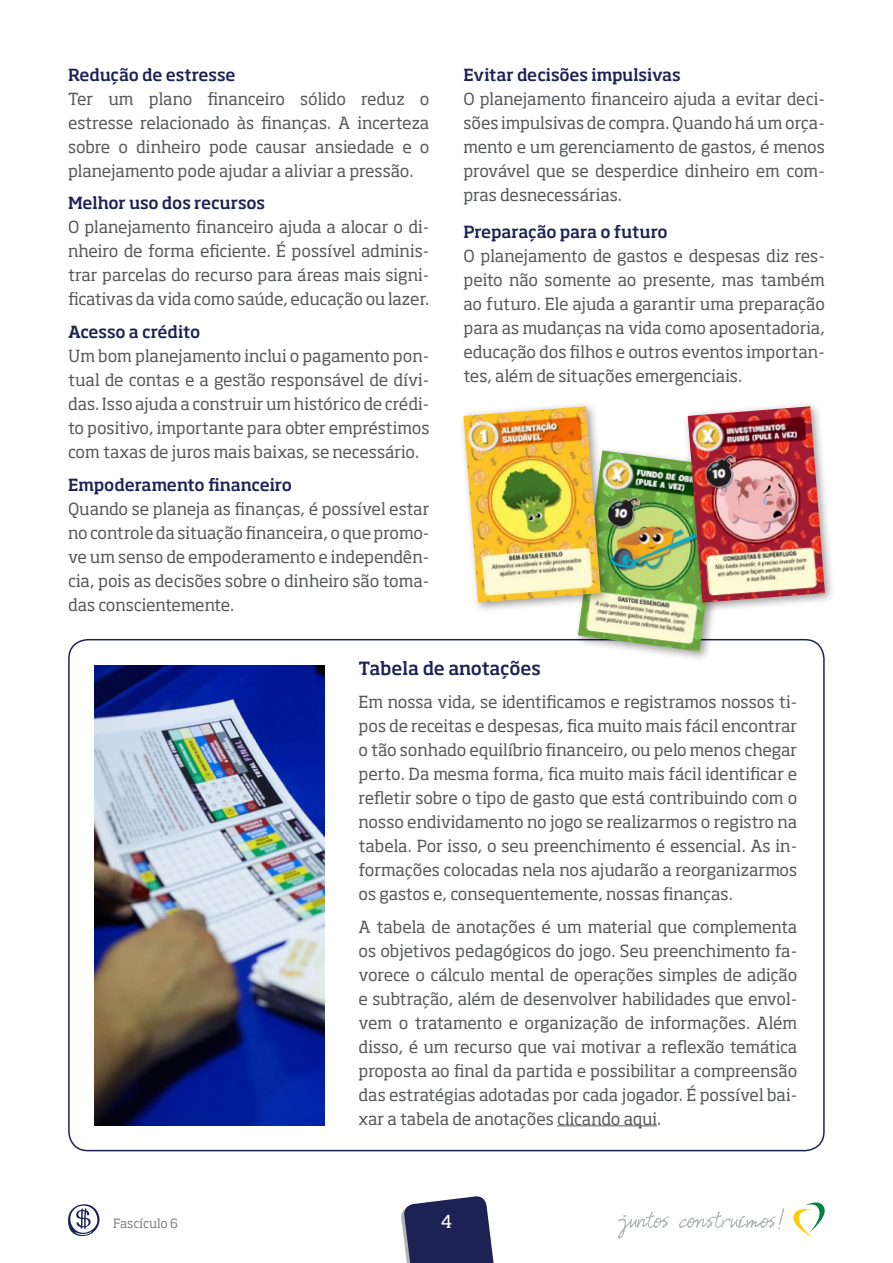
<style>
.page{position:relative;width:893px;height:1263px;background:#fff}
.page>*{position:absolute;margin:0;border:0;box-sizing:border-box;transform-origin:0 0}
.t1{font:500 18px "Soho Std";letter-spacing:-.01em;color:#1d2254}
.t2{font:17.7px "Soho Std";color:#fff}
.t3{font:16.5px/24px "Soho Std";letter-spacing:-.01em;color:#58595b;text-align:justify}
.t4{font:500 16.5px "Soho Std";letter-spacing:-.01em;color:#1d2254}
.t5{font:12.6px "Soho Std";letter-spacing:-.01em;color:#808285}
</style>
<div class="page">
<svg style="left:401px;top:1196px;width:93px;height:67px;background:#40446e"></svg>
<svg style="left:793px;top:1202px;width:32px;height:35px"></svg>
<svg style="left:618px;top:1208px;width:166px;height:30px"></svg>
<svg style="left:68px;top:1204px;width:32px;height:32px"></svg>
<img style="left:95px;top:665px;width:229px;height:460px">
<hr style="left:557px;top:1125px;width:100px;height:1px;background:#58595b">
<div style="left:573px;top:445px;width:162px;height:217px;background:#000;opacity:.4"></div>
<img style="left:578px;top:450px;width:146px;height:201px">
<div style="left:459px;top:401px;width:153px;height:213px;background:#000;opacity:.4"></div>
<img style="left:463px;top:406px;width:138px;height:197px">
<div style="left:683px;top:401px;width:153px;height:213px;background:#000;opacity:.4"></div>
<img style="left:688px;top:406px;width:137px;height:197px">
<p class="t4" style="left:68px;top:64px;width:169px">Redução de estresse</p>
<p class="t3" style="left:68px;top:87px;width:363px">Ter um plano financeiro sólido reduz o estresse relacionado às finanças. A incerteza sobre o dinheiro pode causar ansiedade e o planejamento pode ajudar a aliviar a pressão.</p>
<p class="t4" style="left:68px;top:193px;width:199px">Melhor uso dos recursos</p>
<p class="t3" style="left:68px;top:215px;width:363px">O planejamento financeiro ajuda a alocar o di&shy;nheiro de forma eficiente. É possível adminis&shy;trar parcelas do recurso para áreas mais signi&shy;ficativas da vida como saúde, educação ou lazer.</p>
<p class="t4" style="left:68px;top:321px;width:134px">Acesso a crédito</p>
<p class="t3" style="left:68px;top:344px;width:363px">Um bom planejamento inclui o pagamento pon&shy;tual de contas e a gestão responsável de dívi&shy;das. Isso ajuda a construir um histórico de crédi&shy;to positivo, importante para obter empréstimos com taxas de juros mais baixas, se necessário.</p>
<p class="t4" style="left:68px;top:474px;width:225px">Empoderamento financeiro</p>
<p class="t3" style="left:68px;top:496px;width:363px">Quando se planeja as finanças, é possível estar no controle da situação financeira, o que promo&shy;ve um senso de empoderamento e independên&shy;cia, pois as decisões sobre o dinheiro são toma&shy;das conscientemente.</p>
<p class="t4" style="left:463px;top:64px;width:219px">Evitar decisões impulsivas</p>
<p class="t3" style="left:463px;top:87px;width:363px">O planejamento financeiro ajuda a evitar deci&shy;sões impulsivas de compra. Quando há um orça&shy;mento e um gerenciamento de gastos, é menos provável que se desperdice dinheiro em com&shy;pras desnecessárias.</p>
<p class="t4" style="left:463px;top:221px;width:206px">Preparação para o futuro</p>
<p class="t3" style="left:463px;top:244px;width:363px">O planejamento de gastos e despesas diz res&shy;peito não somente ao presente, mas também ao futuro. Ele ajuda a garantir uma preparação para as mudanças na vida como aposentadoria, educação dos filhos e outros eventos importan&shy;tes, além de situações emergenciais.</p>
<p class="t1" style="left:359px;top:657px;width:184px">Tabela de anotações</p>
<p class="t3" style="left:359px;top:690px;width:440px">Em nossa vida, se identificamos e registramos nossos ti&shy;pos de receitas e despesas, fica muito mais fácil encontrar o tão sonhado equilíbrio financeiro, ou pelo menos chegar perto. Da mesma forma, fica muito mais fácil identificar e refletir sobre o tipo de gasto que está contribuindo com o nosso endividamento no jogo se realizarmos o registro na tabela. Por isso, o seu preenchimento é essencial. As in&shy;formações colocadas nela nos ajudarão a reorganizarmos os gastos e, consequentemente, nossas finanças.</p>
<p class="t3" style="left:359px;top:914px;width:440px">A tabela de anotações é um material que complementa os objetivos pedagógicos do jogo. Seu preenchimento fa&shy;vorece o cálculo mental de operações simples de adição e subtração, além de desenvolver habilidades que envol&shy;vem o tratamento e organização de informações. Além disso, é um recurso que vai motivar a reflexão temática proposta ao final da partida e possibilitar a compreensão das estratégias adotadas por cada jogador. É possível bai&shy;xar a tabela de anotações clicando aqui.</p>
<p class="t5" style="left:113px;top:1215px;width:67px">Fascículo 6</p>
<p class="t2" style="left:441px;top:1210px;width:13px">4</p>
</div>
